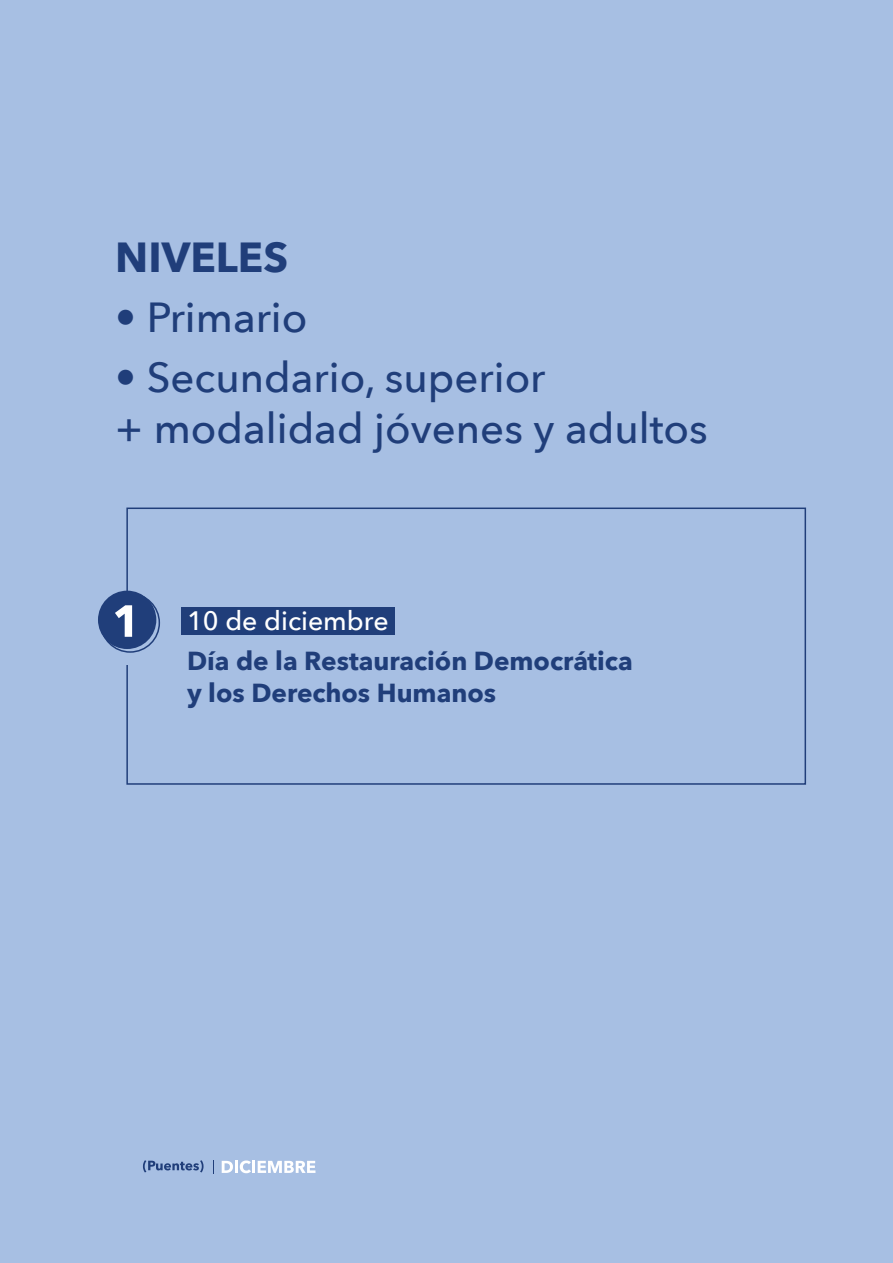
<style>
.page{position:relative;width:893px;height:1263px;background:#a7bfe3}
.page>*{position:absolute;margin:0;border:0;box-sizing:border-box;transform-origin:0 0}
.t1{font:500 42px/50.4px "Avenir Next";color:#203e7a}
.t2{font:700 42px "Avenir Next";color:#203e7a}
.t3{font:500 26.55px "Avenir Next";color:#fff}
.t4{font:700 26.1px/31.5px "Avenir Next";color:#203e7a}
</style>
<div class="page">
<div style="left:126px;top:507px;width:680px;height:278px;border:2px solid #203e7a"></div>
<div style="left:91px;top:591px;width:71px;height:73px;background:#a7bfe3"></div>
<div style="left:98px;top:591px;width:58px;height:58px;background:#203e7a;border-radius:50%"></div>
<div style="left:100px;top:593px;width:60px;height:60px;border:2px solid #203e7a;border-radius:50%"></div>
<svg style="left:115px;top:605px;width:17px;height:32px"></svg>
<div style="left:181px;top:607px;width:214px;height:27px;background:#203e7a"></div>
<svg style="left:143px;top:1160px;width:61px;height:12px"></svg>
<svg style="left:213px;top:1160px;width:1px;height:13px"></svg>
<svg style="left:222px;top:1160px;width:93px;height:13px"></svg>
<p class="t2" style="left:115px;top:232px;width:174px">NIVELES</p>
<p class="t1" style="left:115px;top:292px;width:194px">• Primario</p>
<p class="t1" style="left:115px;top:352px;width:594px">• Secundario, superior<br>+ modalidad jóvenes y adultos</p>
<p class="t3" style="left:187px;top:605px;width:203px">10 de diciembre</p>
<p class="t4" style="left:187px;top:645px;width:447px">Día de la Restauración Democrática y los Derechos Humanos</p>
</div>
